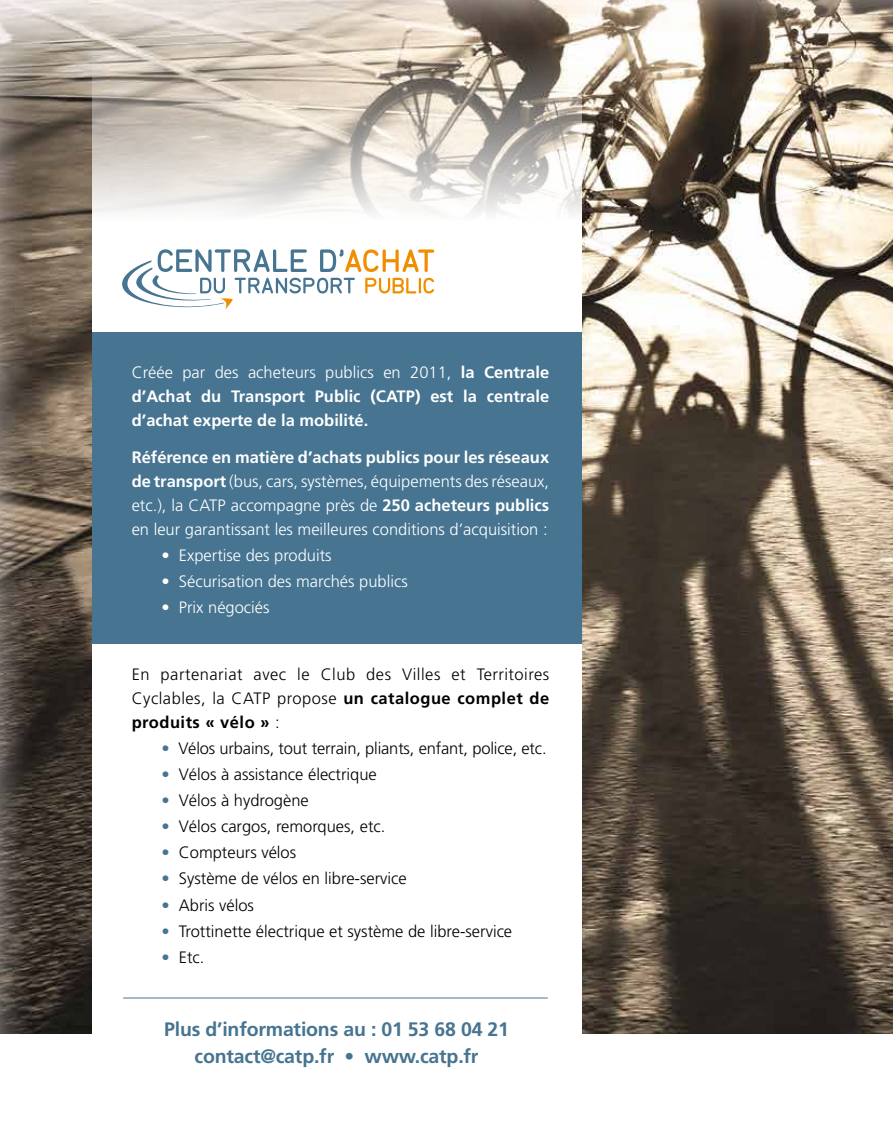
<style>
.page{position:relative;width:893px;height:1127px;background:#fff}
.page>*{position:absolute;margin:0;border:0;box-sizing:border-box;transform-origin:0 0}
.t1{font:700 19.5px/27px "Frutiger";letter-spacing:-.01em;color:#467491;text-align:center}
.t2{font:300 16.5px/24px "Frutiger";color:#000;text-align:justify}
.t3{font:300 16.5px/24px "Frutiger";color:#fff;text-align:justify}
.t4{font:700 16.5px/24px "Frutiger";color:#fff;text-align:justify}
.s1{font-weight:300}
.s2{font-weight:700}
.s3{color:#467491}
</style>
<div class="page">
<img style="left:0;top:0;width:893px;height:1033px">
<svg style="left:92px;top:4px;width:489px;height:1029px"></svg>
<div style="left:92px;top:332px;width:489px;height:312px;background:#467491"></div>
<svg style="left:113px;top:249px;width:321px;height:61px"></svg>
<hr style="left:123px;top:997px;width:425px;height:1px;background:#467491">
<p class="t4" style="left:132px;top:360px;width:419px"><span class="s1">Créée par des acheteurs publics en 2011,</span> la Centrale d’Achat du Transport Public (CATP) est la centrale d’achat experte de la mobilité.</p>
<p class="t3" style="left:132px;top:445px;width:419px"><span class="s2">Référence en matière d’achats publics pour les réseaux de transport</span> (bus, cars, systèmes, équipements des réseaux, etc.), la CATP accompagne près de <span class="s2">250 acheteurs publics </span>en leur garantissant les meilleures conditions d’acquisition :</p>
<p class="t3" style="left:161px;top:543px;width:172px">• Expertise des produits</p>
<p class="t3" style="left:161px;top:569px;width:248px">• Sécurisation des marchés publics</p>
<p class="t3" style="left:161px;top:595px;width:110px">• Prix négociés</p>
<p class="t2" style="left:132px;top:662px;width:419px">En partenariat avec le Club des Villes et Territoires Cyclables, la CATP propose <span class="s2">un catalogue complet de produits « vélo »</span> :</p>
<p class="t2" style="left:161px;top:736px;width:387px"><span class="s3">•</span> Vélos urbains, tout terrain, pliants, enfant, police, etc.</p>
<p class="t2" style="left:161px;top:762px;width:217px"><span class="s3">•</span> Vélos à assistance électrique</p>
<p class="t2" style="left:161px;top:788px;width:149px"><span class="s3">•</span> Vélos à hydrogène</p>
<p class="t2" style="left:161px;top:814px;width:226px"><span class="s3">•</span> Vélos cargos, remorques, etc.</p>
<p class="t2" style="left:161px;top:840px;width:136px"><span class="s3">•</span> Compteurs vélos</p>
<p class="t2" style="left:161px;top:866px;width:247px"><span class="s3">•</span> Système de vélos en libre-service</p>
<p class="t2" style="left:161px;top:893px;width:94px"><span class="s3">•</span> Abris vélos</p>
<p class="t2" style="left:161px;top:919px;width:352px"><span class="s3">•</span> Trottinette électrique et système de libre-service</p>
<p class="t2" style="left:161px;top:945px;width:45px"><span class="s3">•</span> Etc.</p>
<p class="t1" style="left:164px;top:1016px;width:346px">Plus d’informations au : 01 53 68 04 21 contact@catp.fr • www.catp.fr</p>
</div>
